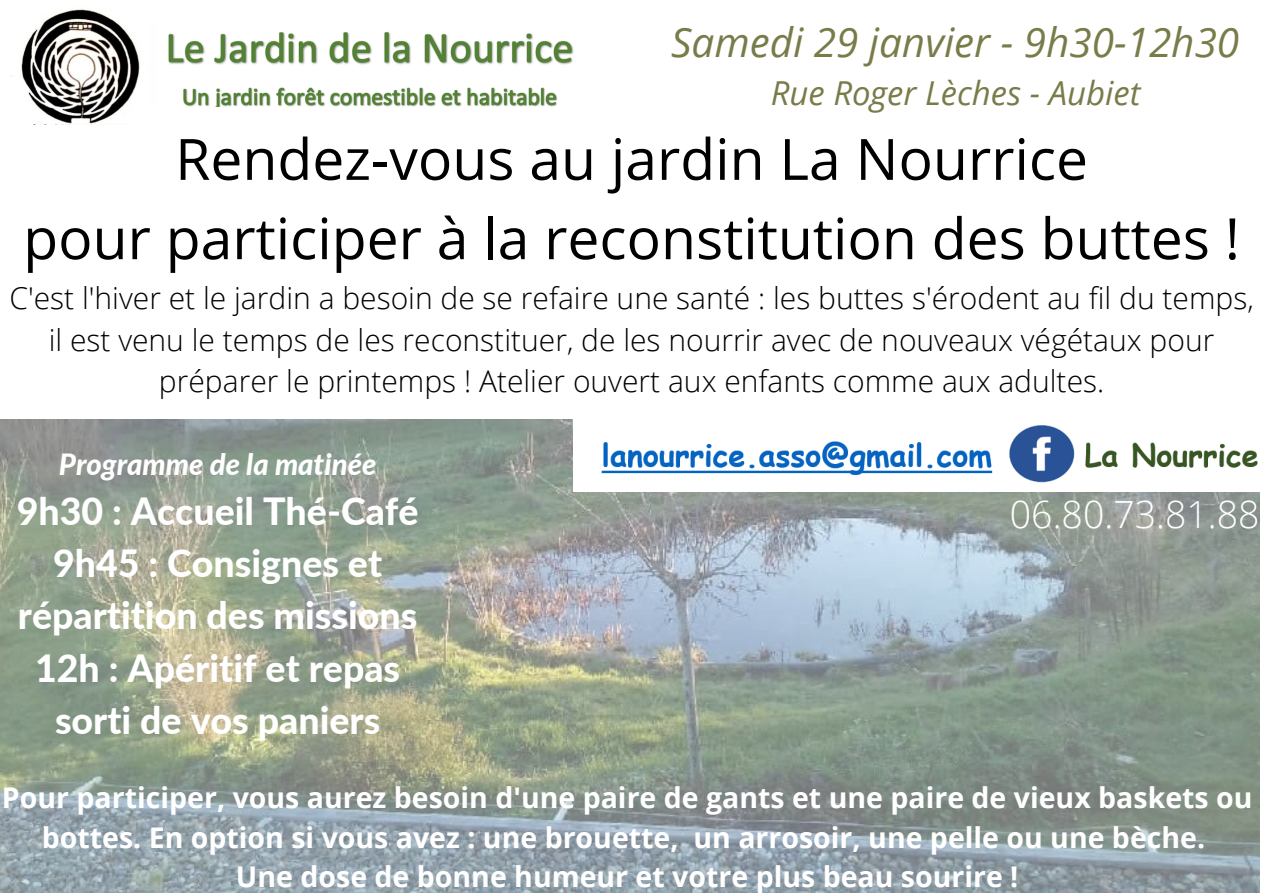
<style>
.page{position:relative;width:1263px;height:893px;background:#fff}
.page>*{position:absolute;margin:0;border:0;box-sizing:border-box;transform-origin:0 0}
.t1{font:57px "Open Sans";color:#000}
.t2{font:italic 40.5px "Open Sans";color:#797c49}
.t3{font:800 37.5px/52.3px "Lato";color:#fff;text-align:center}
.t4{font:300 37.5px "Open Sans";color:#fff}
.t5{font:italic 33px "Open Sans";color:#797c49}
.t6{font:300 30px/41.6px "Open Sans";color:#000;text-align:center}
.t7{font:italic 800 29.25px "Lato";color:#fff}
.t8{font:700 28.5px/39.4px "Open Sans";color:#fff;text-align:center}
</style>
<div class="page">
<img style="left:0;top:420px;width:1260px;height:473px">
<img style="left:168px;top:31px;width:406px;height:75px">
<img style="left:573px;top:420px;width:687px;height:71px">
<img style="left:11px;top:9px;width:129px;height:115px">
<p class="t2" style="left:671px;top:14px;width:569px">Samedi 29 janvier - 9h30-12h30</p>
<p class="t5" style="left:771px;top:70px;width:371px">Rue Roger Lèches - Aubiet</p>
<p class="t1" style="left:175px;top:119px;width:914px">Rendez-vous au jardin La Nourrice</p>
<p class="t1" style="left:23px;top:198px;width:1218px">pour participer à la reconstitution des buttes !</p>
<p class="t6" style="left:9px;top:276px;width:1246px">C'est l'hiver et le jardin a besoin de se refaire une santé : les buttes s'érodent au fil du temps, il est venu le temps de les reconstituer, de les nourrir avec de nouveaux végétaux pour préparer le printemps ! Atelier ouvert aux enfants comme aux adultes.</p>
<p class="t7" style="left:59px;top:446px;width:319px">Programme de la matinée</p>
<p class="t3" style="left:17px;top:484px;width:403px">9h30 : Accueil Thé-Café</p>
<p class="t3" style="left:18px;top:536px;width:401px">9h45 : Consignes et répartition des missions</p>
<p class="t3" style="left:35px;top:641px;width:367px">12h : Apéritif et repas sorti de vos paniers</p>
<p class="t4" style="left:1010px;top:488px;width:251px">06.80.73.81.88</p>
<p class="t8" style="left:2px;top:777px;width:1252px">Pour participer, vous aurez besoin d'une paire de gants et une paire de vieux baskets ou bottes. En option si vous avez : une brouette, un arrosoir, une pelle ou une bèche.</p>
<p class="t8" style="left:236px;top:856px;width:784px">Une dose de bonne humeur et votre plus beau sourire !</p>
</div>
